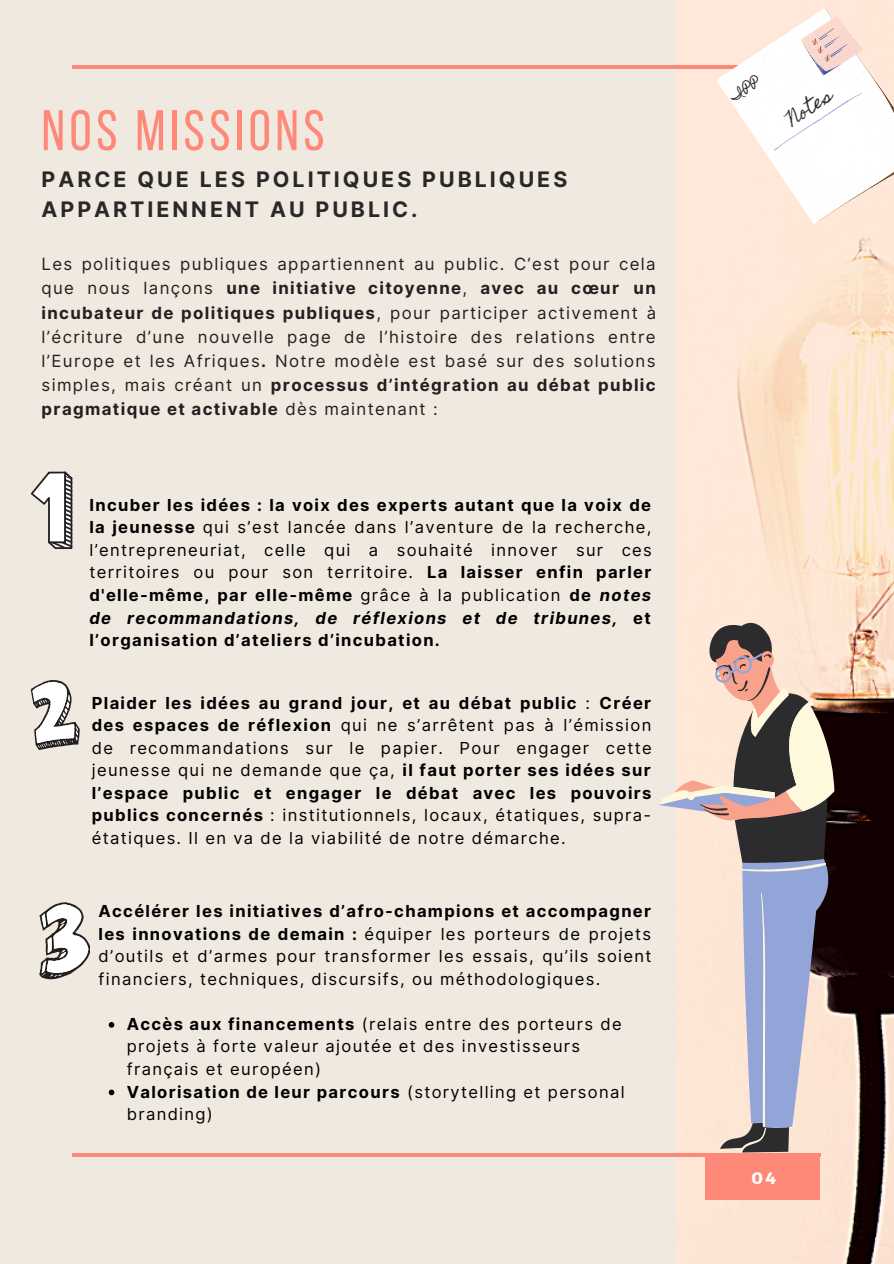
<style>
.page{position:relative;width:894px;height:1264px;background:#fff}
.page>*{position:absolute;margin:0;border:0;box-sizing:border-box;transform-origin:0 0}
.t1{font:57px "Bebas Neue";letter-spacing:.08em;color:#ff8979}
.t2{font:700 21.3px/29.2px "Inter";letter-spacing:.14em;color:#292828}
.t3{font:17.25px "Homemade Apple";color:#2c2c2e}
.t4{font:16.8px/24px "Inter";letter-spacing:.08em;color:#231f20;text-align:justify}
.t5{font:16.5px/22.5px "Inter";letter-spacing:.08em;color:#000;text-align:justify}
.t6{font:700 16.5px/22.5px "Inter";letter-spacing:.08em;color:#000;text-align:justify}
.t7{font:700 16.5px "Montserrat";color:#fff}
.s1{font-weight:700}
.s2{font-weight:400}
.s3{font-style:italic}
</style>
<div class="page">
<div style="left:0;top:0;width:893px;height:1263px;background:#f0e9e0"></div>
<img style="left:676px;top:0;width:217px;height:1263px">
<div style="left:705px;top:1153px;width:115px;height:46px;background:#ff8979"></div>
<hr style="left:72px;top:1153px;width:748px;height:3px;background:#ff8979">
<svg style="left:31px;top:680px;width:48px;height:69px"></svg>
<svg style="left:31px;top:471px;width:41px;height:78px"></svg>
<svg style="left:39px;top:902px;width:51px;height:77px"></svg>
<hr style="left:72px;top:65px;width:748px;height:3px;background:#ff8979">
<svg style="left:109px;top:1022px;width:5px;height:5px"></svg>
<svg style="left:109px;top:1089px;width:5px;height:6px"></svg>
<svg style="left:706px;top:622px;width:121px;height:66px;fill:#fde5d3"></svg>
<svg style="left:660px;top:688px;width:174px;height:464px"></svg>
<svg style="left:674px;top:639px;width:134px;height:182px"></svg>
<svg style="left:715px;top:6px;width:178px;height:220px"></svg>
<p class="t1" style="left:42px;top:107px;width:284px">NOS MISSIONS</p>
<p class="t2" style="left:42px;top:165px;width:527px">PARCE QUE LES POLITIQUES PUBLIQUES<br>APPARTIENNENT AU PUBLIC.</p>
<p class="t4" style="left:42px;top:252px;width:616px">Les politiques publiques appartiennent au public. C’est pour cela que nous lançons <span class="s1">une initiative citoyenne</span>, <span class="s1">avec au cœur un incubateur de politiques publiques</span>, pour participer activement à l’écriture d’une nouvelle page de l’histoire des relations entre l’Europe et les Afriques<span class="s1">.</span> Notre modèle est basé sur des solutions simples, mais créant un <span class="s1">processus d’intégration au débat public pragmatique et activable</span> dès maintenant :</p>
<p class="t6" style="left:89px;top:493px;width:563px">Incuber les idées : la voix des experts autant que la voix de la jeunesse <span class="s2">qui s’est lancée dans l’aventure de la recherche, l’entrepreneuriat, celle qui a souhaité innover sur ces territoires ou pour son territoire.</span> La laisser enfin parler d'elle-même, par elle-même <span class="s2">grâce à la publication</span> de <span class="s3">notes de recommandations, de réflexions et de tribunes,</span> et l’organisation d’ateliers d’incubation.</p>
<p class="t5" style="left:92px;top:691px;width:561px"><span class="s1">Plaider les idées au grand jour, et au débat public</span> : <span class="s1">Créer des espaces de réflexion</span> qui ne s’arrêtent pas à l’émission de recommandations sur le papier. Pour engager cette jeunesse qui ne demande que ça, <span class="s1">il faut porter ses idées sur l’espace public et engager le débat avec les pouvoirs publics concernés</span> : institutionnels, locaux, étatiques, supra&shy;étatiques. Il en va de la viabilité de notre démarche.</p>
<p class="t5" style="left:98px;top:900px;width:554px"><span class="s1">Accélérer les initiatives d’afro-champions et accompagner les innovations de demain :</span> équiper les porteurs de projets d’outils et d’armes pour transformer les essais, qu’ils soient financiers, techniques, discursifs, ou méthodologiques.</p>
<p class="t5" style="left:127px;top:1012px;width:496px;text-align:left"><span class="s1">Accès aux financements</span> (relais entre des porteurs de projets à forte valeur ajoutée et des investisseurs français et européen)</p>
<p class="t5" style="left:127px;top:1080px;width:499px"><span class="s1">Valorisation de leur parcours</span> (storytelling et personal branding)</p>
<p class="t3" style="left:783px;top:112px;width:51px;rotate:-33deg">Notes</p>
<p class="t7" style="left:751px;top:1167px;width:26px">04</p>
</div>
